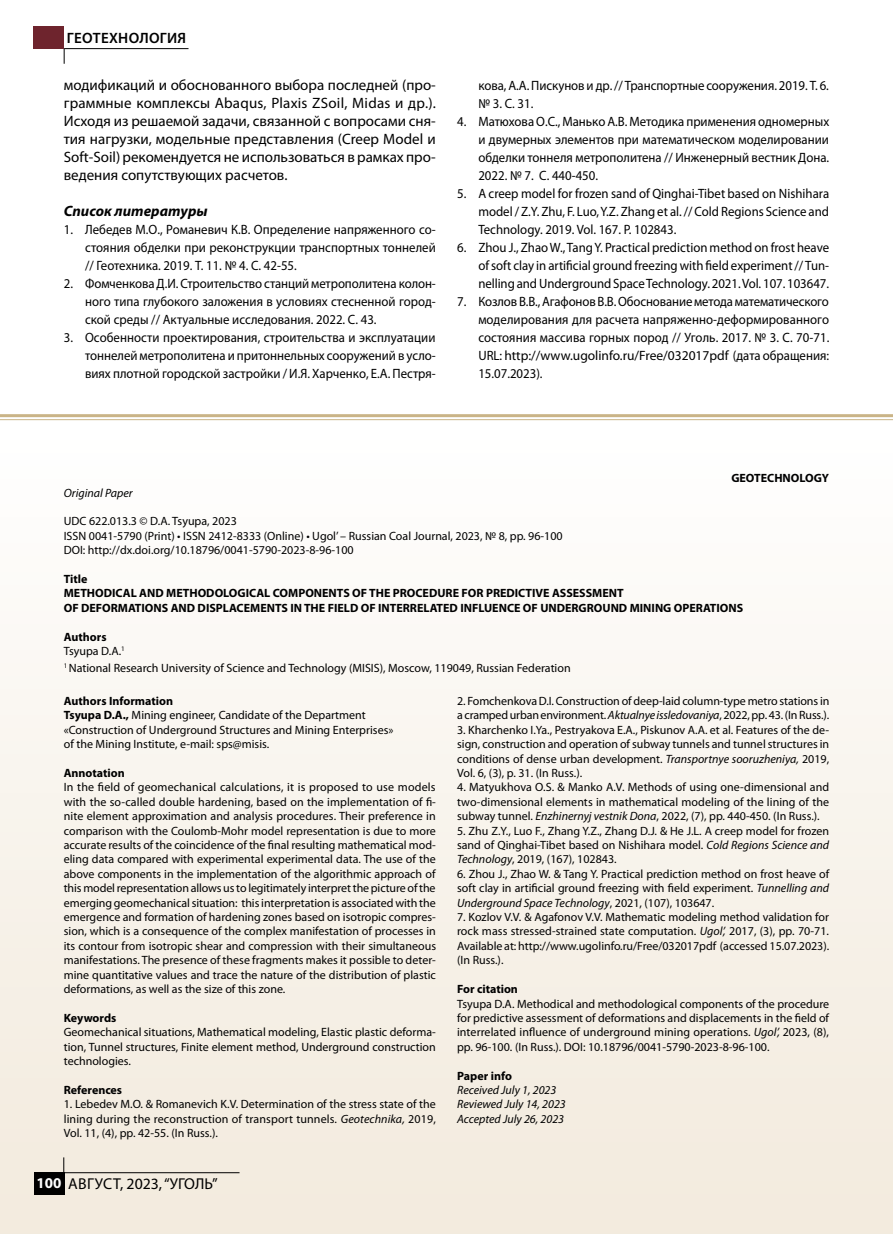
<style>
.page{position:relative;width:893px;height:1234px;background:#fff}
.page>*{position:absolute;margin:0;border:0;box-sizing:border-box;transform-origin:0 0}
.t1{font:15.75px "Myriad Pro";color:#000}
.t2{font:15px/18px "Myriad Pro";color:#000;text-align:justify}
.t3{font:italic 700 15px "Myriad Pro";color:#000}
.t4{font:600 15px "Myriad Pro";letter-spacing:.02em;color:#000}
.t5{font:13.5px/18px "Myriad Pro";color:#000;text-align:justify;scale:.95 1}
.t6{font:12px/14.4px "Myriad Pro";color:#000;text-align:justify}
.t7{font:700 12px/14.4px "Myriad Pro";color:#000}
.t8{font:italic 12px/14.4px "Myriad Pro";color:#000}
.s1{font-weight:700}
.s2{font-style:italic}
.s3{font-weight:700;font-size:15px;color:#fff}
</style>
<div class="page">
<hr style="left:0;top:414px;width:893px;height:3px;background:#cab487">
<hr style="left:0;top:419px;width:893px;height:1px;background:#cab487">
<div style="left:0;top:429px;width:893px;height:804px;background:linear-gradient(to bottom,#fffefe,#f2e9dc)"></div>
<div style="left:34px;top:1171px;width:30px;height:23px;background:#000"></div>
<hr style="left:64px;top:1171px;width:176px;height:1px;background:#000">
<svg style="left:63px;top:1157px;width:1px;height:15px"></svg>
<hr style="left:64px;top:48px;width:125px;height:1px;background:#000">
<svg style="left:64px;top:48px;width:1px;height:16px"></svg>
<div style="left:34px;top:27px;width:30px;height:22px;background:#6e242d"></div>
<p class="t4" style="left:67px;top:28px;width:120px">ГЕОТЕХНОЛОГИЯ</p>
<p class="t2" style="left:64px;top:76px;width:374px">модификаций и обоснованного выбора последней (про&shy;граммные комплексы Abaqus, Plaxis ZSoil, Midas и др.).<br>Исходя из решаемой задачи, связанной с вопросами сня&shy;тия нагрузки, модельные представления (Creep Model и Soft-Soil) рекомендуется не использоваться в рамках про&shy;ведения сопутствующих расчетов.</p>
<p class="t3" style="left:64px;top:201px;width:145px">Список литературы</p>
<p class="t5" style="left:85px;top:220px;width:371px;text-indent:-21px">1. Лебедев М.О., Романевич К.В. Определение напряженного со&shy;стояния обделки при реконструкции транспортных тоннелей // Геотехника. 2019. Т. 11. № 4. С. 42-55.</p>
<p class="t5" style="left:85px;top:274px;width:371px;text-indent:-21px">2. Фомченкова Д.И. Строительство станций метрополитена колон&shy;ного типа глубокого заложения в условиях стесненной город&shy;ской среды // Актуальные исследования. 2022. С. 43.</p>
<p class="t5" style="left:85px;top:328px;width:371px;text-indent:-21px">3. Особенности проектирования, строительства и эксплуатации тоннелей метрополитена и притоннельных сооружений в усло&shy;виях плотной городской застройки / И.Я. Харченко, Е.А. Пестря-</p>
<p class="t5" style="left:478px;top:76px;width:370px">кова, А.А. Пискунов и др. // Транспортные сооружения. 2019. Т. 6. № 3. С. 31.</p>
<p class="t5" style="left:478px;top:112px;width:371px;text-indent:-21px">4. Матюхова О.С., Манько А.В. Методика применения одномерных и двумерных элементов при математическом моделировании обделки тоннеля метрополитена // Инженерный вестник Дона.<br>2022. № 7. С. 440-450.</p>
<p class="t5" style="left:478px;top:184px;width:371px;text-indent:-21px">5. A creep model for frozen sand of Qinghai-Tibet based on Nishihara model / Z.Y. Zhu, F. Luo, Y.Z. Zhang et al. // Cold Regions Science and Technology. 2019. Vol. 167. P. 102843.</p>
<p class="t5" style="left:478px;top:238px;width:371px;text-indent:-21px">6. Zhou J., Zhao W., Tang Y. Practical prediction method on frost heave of soft clay in artificial ground freezing with field experiment // Tun&shy;nelling and Underground Space Technology. 2021. Vol. 107. 103647.</p>
<p class="t5" style="left:478px;top:292px;width:371px;text-indent:-21px">7. Козлов В.В., Агафонов В.В. Обоснование метода математического моделирования для расчета напряженно-деформированного состояния массива горных пород // Уголь. 2017. № 3. С. 70-71.<br>URL: http://www.ugolinfo.ru/Free/032017pdf (дата обращения:<br>15.07.2023).</p>
<p class="t7" style="left:731px;top:470px;width:99px">GEOTECHNOLOGY</p>
<p class="t8" style="left:64px;top:485px;width:70px">Original Paper</p>
<p class="t6" style="left:64px;top:514px;width:500px;text-align:left">UDC 622.013.3 © D.A. Tsyupa, 2023<br>ISSN 0041-5790 (Print) • ISSN 2412-8333 (Online) • Ugol’ – Russian Coal Journal, 2023, № 8, pp. 96-100<br>DOI: http://dx.doi.org/10.18796/0041-5790-2023-8-96-100</p>
<p class="t7" style="left:64px;top:571px;width:681px">Title<br>METHODICAL AND METHODOLOGICAL COMPONENTS OF THE PROCEDURE FOR PREDICTIVE ASSESSMENT<br>OF DEFORMATIONS AND DISPLACEMENTS IN THE FIELD OF INTERRELATED INFLUENCE OF UNDERGROUND MINING OPERATIONS</p>
<p class="t6" style="left:64px;top:629px;width:62px"><span class="s1">Authors<br></span>Tsyupa D.A.<sup>1</sup></p>
<p class="t6" style="left:64px;top:660px;width:508px"><sup>1</sup> National Research University of Science and Technology (MISIS), Moscow, 119049, Russian Federation</p>
<p class="t6" style="left:64px;top:693px;width:331px;text-align:left"><span class="s1">Authors Information<br>Tsyupa D.A.,</span> Mining engineer, Сandidate of the Department «Construction of Underground Structures and Mining Enterprises» of the Mining Institute, e-mail: sps@misis.</p>
<p class="t7" style="left:64px;top:765px;width:63px">Annotation</p>
<p class="t6" style="left:64px;top:779px;width:374px">In the field of geomechanical calculations, it is proposed to use models with the so-called double hardening, based on the implementation of fi&shy;nite element approximation and analysis procedures. Their preference in comparison with the Coulomb-Mohr model representation is due to more accurate results of the coincidence of the final resulting mathematical mod&shy;eling data compared with experimental experimental data. The use of the above components in the implementation of the algorithmic approach of this model representation allows us to legitimately interpret the picture of the emerging geomechanical situation: this interpretation is associated with the emergence and formation of hardening zones based on isotropic compres&shy;sion, which is a consequence of the complex manifestation of processes in its contour from isotropic shear and compression with their simultaneous manifestations. The presence of these fragments makes it possible to deter&shy;mine quantitative values and trace the nature of the distribution of plastic deformations, as well as the size of this zone.</p>
<p class="t7" style="left:64px;top:1010px;width:54px">Keywords</p>
<p class="t6" style="left:64px;top:1024px;width:374px">Geomechanical situations, Mathematical modeling, Elastic plastic deforma&shy;tion, Tunnel structures, Finite element method, Underground construction technologies.</p>
<p class="t7" style="left:64px;top:1082px;width:60px">References</p>
<p class="t6" style="left:64px;top:1096px;width:374px">1. Lebedev M.O. &amp; Romanevich K.V. Determination of the stress state of the lining during the reconstruction of transport tunnels. <span class="s2">Geotechnika,</span> 2019, Vol. 11, (4), pp. 42-55. (In Russ.).</p>
<p class="t6" style="left:457px;top:693px;width:374px">2. Fomchenkova D.I. Construction of deep-laid column-type metro stations in a cramped urban environment. <span class="s2">Aktualnye issledovaniya</span>, 2022, pp. 43. (In Russ.).</p>
<p class="t6" style="left:457px;top:722px;width:374px">3. Kharchenko I.Ya., Pestryakova E.A., Piskunov A.A. et al. Features of the de&shy;sign, construction and operation of subway tunnels and tunnel structures in conditions of dense urban development. <span class="s2">Transportnye sooruzheniya,</span> 2019, Vol. 6, (3), p. 31. (In Russ.).</p>
<p class="t6" style="left:457px;top:779px;width:374px">4. Matyukhova O.S. &amp; Manko A.V. Methods of using one-dimensional and two-dimensional elements in mathematical modeling of the lining of the subway tunnel. <span class="s2">Enzhinernyj vestnik Dona</span>, 2022, (7), pp. 440-450. (In Russ.).</p>
<p class="t6" style="left:457px;top:823px;width:374px">5. Zhu Z.Y., Luo F., Zhang Y.Z., Zhang D.J. &amp; He J.L. A creep model for frozen sand of Qinghai-Tibet based on Nishihara model. <span class="s2">Cold Regions Science and Technology</span>, 2019, (167), 102843.</p>
<p class="t6" style="left:457px;top:866px;width:374px">6. Zhou J., Zhao W. &amp; Tang Y. Practical prediction method on frost heave of soft clay in artificial ground freezing with field experiment. <span class="s2">Tunnelling and Underground Space Technology</span>, 2021, (107), 103647.</p>
<p class="t6" style="left:457px;top:909px;width:374px">7. Kozlov V.V. &amp; Agafonov V.V. Mathematic modeling method validation for rock mass stressed-strained state computation. <span class="s2">Ugol’,</span> 2017, (3), pp. 70-71.<br>Available at: http://www.ugolinfo.ru/Free/032017pdf (accessed 15.07.2023). (In Russ.).</p>
<p class="t7" style="left:457px;top:981px;width:62px">For citation</p>
<p class="t6" style="left:457px;top:995px;width:374px">Tsyupa D.A. Methodical and methodological components of the procedure for predictive assessment of deformations and displacements in the field of interrelated influence of underground mining operations. <span class="s2">Ugol’,</span> 2023, (8), pp. 96-100. (In Russ.). DOI: 10.18796/0041-5790-2023-8-96-100.</p>
<p class="t7" style="left:457px;top:1067px;width:56px">Paper info</p>
<p class="t8" style="left:457px;top:1082px;width:110px">Received July 1, 2023<br>Reviewed July 14, 2023<br>Accepted July 26, 2023</p>
<h1 class="t1" style="left:37px;top:1173px;width:183px"><span class="s3">100</span> АВГУСТ, 2023, “УГОЛЬ”</h1>
</div>
